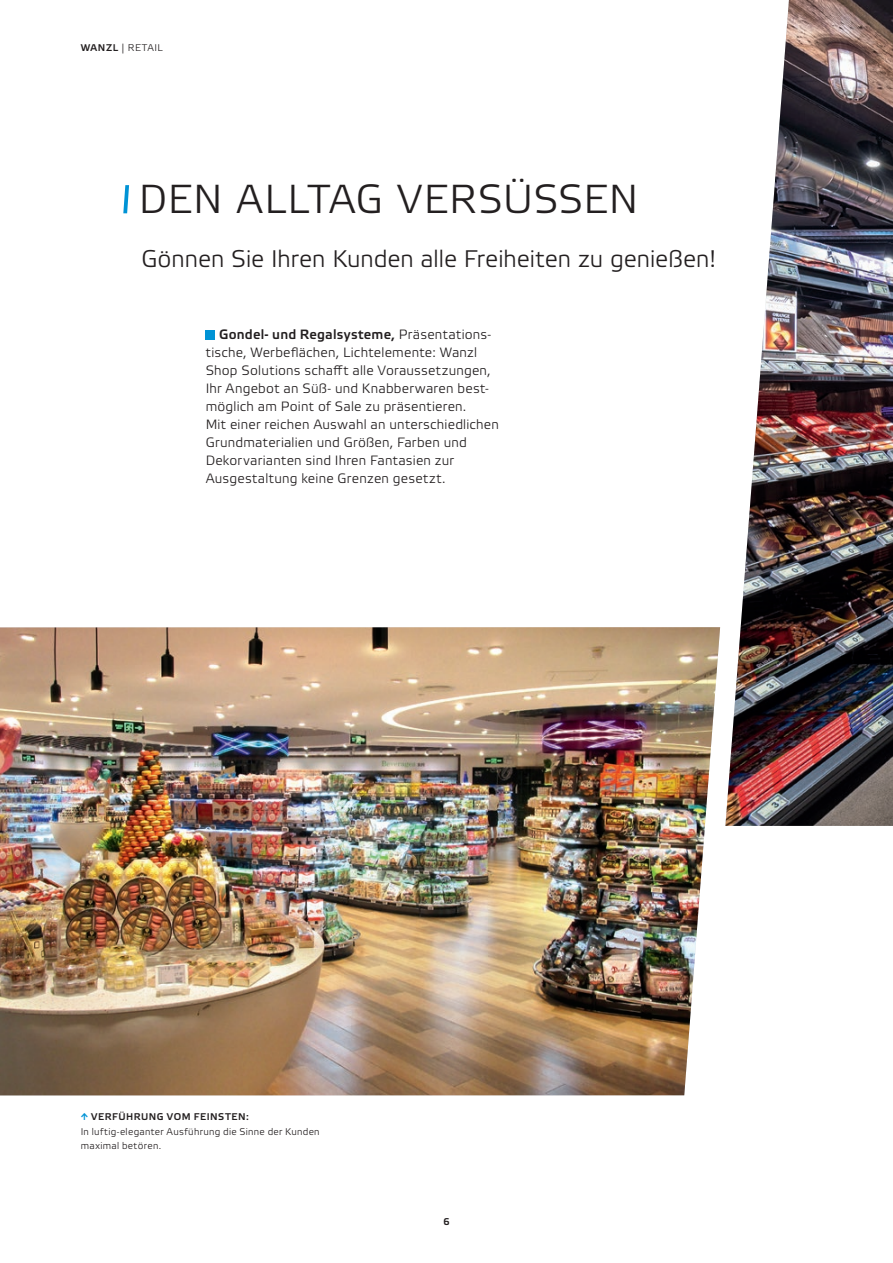
<style>
.page{position:relative;width:893px;height:1263px;background:#fff}
.page>*{position:absolute;margin:0;border:0;box-sizing:border-box;transform-origin:0 0}
.t1{font:300 40.5px "Wanzl Etelka";letter-spacing:.01em;color:#231f20}
.t2{font:300 24px "Wanzl Etelka";color:#231f20}
.t3{font:300 13.5px/18px "Wanzl Etelka";letter-spacing:.015em;color:#231f20}
.t4{font:300 9.75px/14.4px "Wanzl Etelka";letter-spacing:.03em;color:#231f20}
.t5{font:500 9.75px "Wanzl Etelka";color:#231f20}
.s1{font-weight:500}
.s2{font-weight:500;color:#0093d5}
</style>
<div class="page">
<img style="left:725px;top:0;width:168px;height:826px">
<img style="left:0;top:627px;width:720px;height:468px">
<div style="left:206px;top:330px;width:9px;height:9px;background:#0093d5"></div>
<svg style="left:123px;top:185px;width:6px;height:28px"></svg>
<p class="t4" style="left:81px;top:41px;width:84px"><span class="s1">WANZL</span> | RETAIL</p>
<h1 class="t1" style="left:139px;top:176px;width:501px">DEN ALLTAG VERSÜSSEN</h1>
<h2 class="t2" style="left:141px;top:245px;width:577px">Gönnen Sie Ihren Kunden alle Freiheiten zu genießen!</h2>
<p class="t3" style="left:206px;top:326px;width:295px;text-indent:13px"><span class="s1">Gondel- und Regalsysteme,</span> Präsentations&shy;tische, Werbeflächen, Lichtelemente: Wanzl Shop Solutions schafft alle Voraussetzungen, Ihr Angebot an Süß- und Knabberwaren best&shy;möglich am Point of Sale zu präsentieren.<br>Mit einer reichen Auswahl an unterschiedlichen Grundmaterialien und Größen, Farben und Dekorvarianten sind Ihren Fantasien zur Ausgestaltung keine Grenzen gesetzt.</p>
<p class="t4" style="left:81px;top:1110px;width:240px"><span class="s2">↑</span> <span class="s1">VERFÜHRUNG VOM FEINSTEN:<br></span>In luftig-eleganter Ausführung die Sinne der Kunden maximal betören.</p>
<p class="t5" style="left:443px;top:1215px;width:8px">6</p>
</div>
